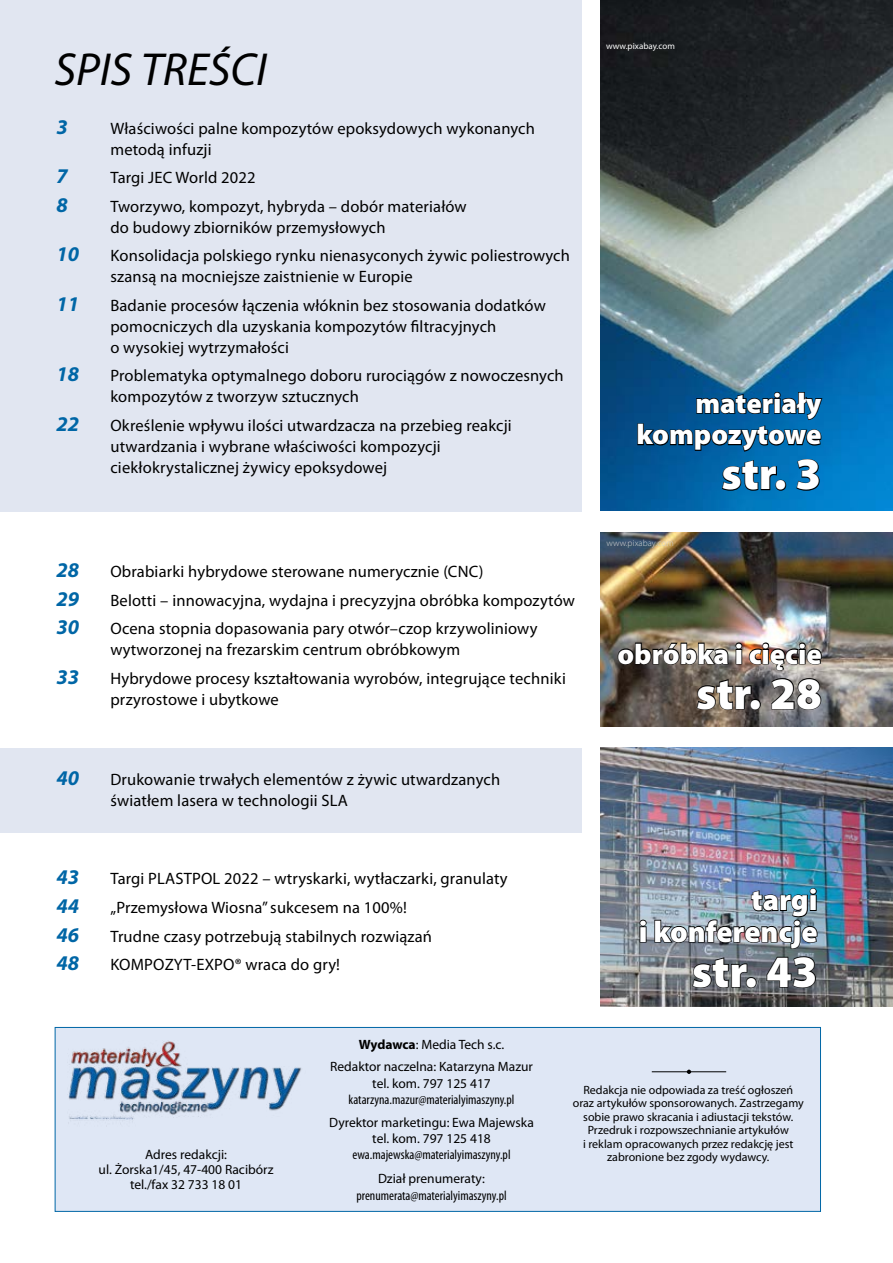
<style>
.page{position:relative;width:893px;height:1263px;background:#fff}
.page>*{position:absolute;margin:0;border:0;box-sizing:border-box;transform-origin:0 0}
.t1{font:italic 46.5px "Myriad Pro";color:#000}
.t2{font:900 45px "Myriad Pro";color:#fff}
.t3{font:900 30px/31.5px "Myriad Pro";color:#fff;text-align:right}
.t4{font:900 28.5px/31.5px "Myriad Pro";color:#fff;text-align:right}
.t5{font:italic 700 21px "Myriad Pro";color:#0066a6}
.t6{font:16.5px/21px "Myriad Pro";letter-spacing:.01em;color:#000}
.t7{font:13.5px/16.4px "Myriad Pro";color:#000;text-align:center}
.t8{font:condensed 13.5px/16.5px "Myriad Pro";color:#000;text-align:center}
.t9{font:12px/13.5px "Myriad Pro";color:#000;text-align:center}
.t10{font:300 9px "Myriad Pro";letter-spacing:.01em;color:#d1d3d4}
.t11{font:9px "Myriad Pro";color:#fff}
.s1{font-weight:700}
.s2{font-stretch:normal}
.s3{font-stretch:condensed}
</style>
<div class="page">
<div style="left:55px;top:1027px;width:765px;height:184px;background:#dfe7f5"></div>
<div style="left:55px;top:1027px;width:766px;height:184px;border:1px solid #0066a6"></div>
<hr style="left:652px;top:1071px;width:74px;height:1px;background:#000">
<svg style="left:687px;top:1069px;width:4px;height:5px"></svg>
<img style="left:68px;top:1041px;width:234px;height:79px">
<img style="left:600px;top:748px;width:293px;height:259px">
<img style="left:601px;top:0;width:292px;height:511px">
<img style="left:600px;top:533px;width:293px;height:193px">
<div style="left:0;top:0;width:582px;height:511px;background:#e1e6f1"></div>
<div style="left:0;top:748px;width:582px;height:84px;background:#e1e6f1"></div>
<svg style="left:637px;top:391px;width:186px;height:100px;background:#01528a"></svg>
<img style="left:617px;top:634px;width:206px;height:37px">
<svg style="left:695px;top:678px;width:57px;height:32px;background:#5f554b"></svg>
<div style="left:750px;top:699px;width:11px;height:11px;border:2px solid #000;border-radius:50%"></div>
<svg style="left:770px;top:677px;width:52px;height:33px;background:#666464"></svg>
<svg style="left:639px;top:919px;width:8px;height:24px"></svg>
<img style="left:654px;top:887px;width:164px;height:102px">
<p class="t1" style="left:54px;top:41px;width:214px">SPIS TREŚCI</p>
<p class="t11" style="left:606px;top:41px;width:70px">www.pixabay.com</p>
<p class="t5" style="left:56px;top:113px;width:13px">3</p>
<p class="t6" style="left:110px;top:117px;width:426px">Właściwości palne kompozytów epoksydowych wykonanych metodą infuzji</p>
<p class="t5" style="left:56px;top:163px;width:13px">7</p>
<p class="t6" style="left:110px;top:167px;width:147px">Targi JEC World 2022</p>
<p class="t5" style="left:56px;top:191px;width:13px">8</p>
<p class="t6" style="left:110px;top:195px;width:358px">Tworzywo, kompozyt, hybryda – dobór materiałów do budowy zbiorników przemysłowych</p>
<p class="t5" style="left:56px;top:241px;width:24px">10</p>
<p class="t6" style="left:110px;top:245px;width:461px">Konsolidacja polskiego rynku nienasyconych żywic poliestrowych szansą na mocniejsze zaistnienie w Europie</p>
<p class="t5" style="left:56px;top:290px;width:24px">11</p>
<p class="t6" style="left:110px;top:294px;width:437px">Badanie procesów łączenia włóknin bez stosowania dodatków pomocniczych dla uzyskania kompozytów filtracyjnych<br>o wysokiej wytrzymałości</p>
<p class="t5" style="left:56px;top:361px;width:24px">18</p>
<p class="t6" style="left:110px;top:365px;width:455px">Problematyka optymalnego doboru rurociągów z nowoczesnych kompozytów z tworzyw sztucznych</p>
<p class="t5" style="left:56px;top:410px;width:24px">22</p>
<p class="t6" style="left:110px;top:414px;width:403px">Określenie wpływu ilości utwardzacza na przebieg reakcji utwardzania i wybrane właściwości kompozycji ciekłokrystalicznej żywicy epoksydowej</p>
<p class="t4" style="left:636px;top:386px;width:186px">materiały kompozytowe</p>
<p class="t2" style="left:721px;top:444px;width:101px">str. 3</p>
<p class="t5" style="left:56px;top:556px;width:24px">28</p>
<p class="t6" style="left:110px;top:561px;width:374px">Obrabiarki hybrydowe sterowane numerycznie (CNC)</p>
<p class="t5" style="left:56px;top:585px;width:24px">29</p>
<p class="t6" style="left:110px;top:589px;width:466px">Belotti – innowacyjna, wydajna i precyzyjna obróbka kompozytów</p>
<p class="t5" style="left:56px;top:613px;width:24px">30</p>
<p class="t6" style="left:110px;top:618px;width:429px">Ocena stopnia dopasowania pary otwór–czop krzywoliniowy wytworzonej na frezarskim centrum obróbkowym</p>
<p class="t5" style="left:56px;top:663px;width:24px">33</p>
<p class="t6" style="left:110px;top:667px;width:457px">Hybrydowe procesy kształtowania wyrobów, integrujące techniki przyrostowe i ubytkowe</p>
<p class="t5" style="left:56px;top:765px;width:24px">40</p>
<p class="t6" style="left:110px;top:769px;width:391px">Drukowanie trwałych elementów z żywic utwardzanych światłem lasera w technologii SLA</p>
<p class="t5" style="left:56px;top:864px;width:24px">43</p>
<p class="t6" style="left:110px;top:868px;width:399px">Targi PLASTPOL 2022 – wtryskarki, wytłaczarki, granulaty</p>
<p class="t5" style="left:56px;top:892px;width:24px">44</p>
<p class="t6" style="left:110px;top:897px;width:298px">„Przemysłowa Wiosna” sukcesem na 100%!</p>
<p class="t5" style="left:56px;top:921px;width:24px">46</p>
<p class="t6" style="left:110px;top:925px;width:323px">Trudne czasy potrzebują stabilnych rozwiązań</p>
<p class="t5" style="left:56px;top:949px;width:24px">48</p>
<p class="t6" style="left:110px;top:954px;width:231px">KOMPOZYT-EXPO® wraca do gry!</p>
<p class="t10" style="left:606px;top:538px;width:69px">www.pixabay.com</p>
<p class="t4" style="left:617px;top:637px;width:206px">obróbka i cięcie</p>
<p class="t2" style="left:696px;top:663px;width:127px">str. 28</p>
<p class="t3" style="left:639px;top:883px;width:180px">targi<br>i konferencje</p>
<p class="t2" style="left:692px;top:941px;width:127px">str. 43</p>
<p class="t7" style="left:330px;top:1033px;width:204px;line-height:22.5px"><span class="s1">Wydawca</span>: Media Tech s.c.<br>Redaktor naczelna: Katarzyna Mazur</p>
<p class="t8" style="left:349px;top:1075px;width:167px"><span class="s2">tel. kom. 797 125 417 </span>katarzyna.mazur@materialyimaszyny.pl</p>
<p class="t7" style="left:329px;top:1114px;width:206px">Dyrektor marketingu: Ewa Majewska tel. kom. 797 125 418 <span class="s3">ewa.majewska@materialyimaszyny.pl</span></p>
<p class="t8" style="left:356px;top:1170px;width:152px"><span class="s2">Dział prenumeraty: </span>prenumerata@materialyimaszyny.pl</p>
<p class="t9" style="left:573px;top:1083px;width:233px">Redakcja nie odpowiada za treść ogłoszeń oraz artykułów sponsorowanych. Zastrzegamy sobie prawo skracania i adiustacji tekstów.<br>Przedruk i rozpowszechnianie artykułów<br>i reklam opracowanych przez redakcję jest</p>
<p class="t7" style="left:145px;top:1146px;width:83px">Adres redakcji:</p>
<p class="t9" style="left:607px;top:1150px;width:164px">zabronione bez zgody wydawcy.</p>
<p class="t7" style="left:99px;top:1161px;width:176px;line-height:15px">ul. Żorska1/45, 47-400 Racibórz tel./fax 32 733 18 01</p>
</div>
